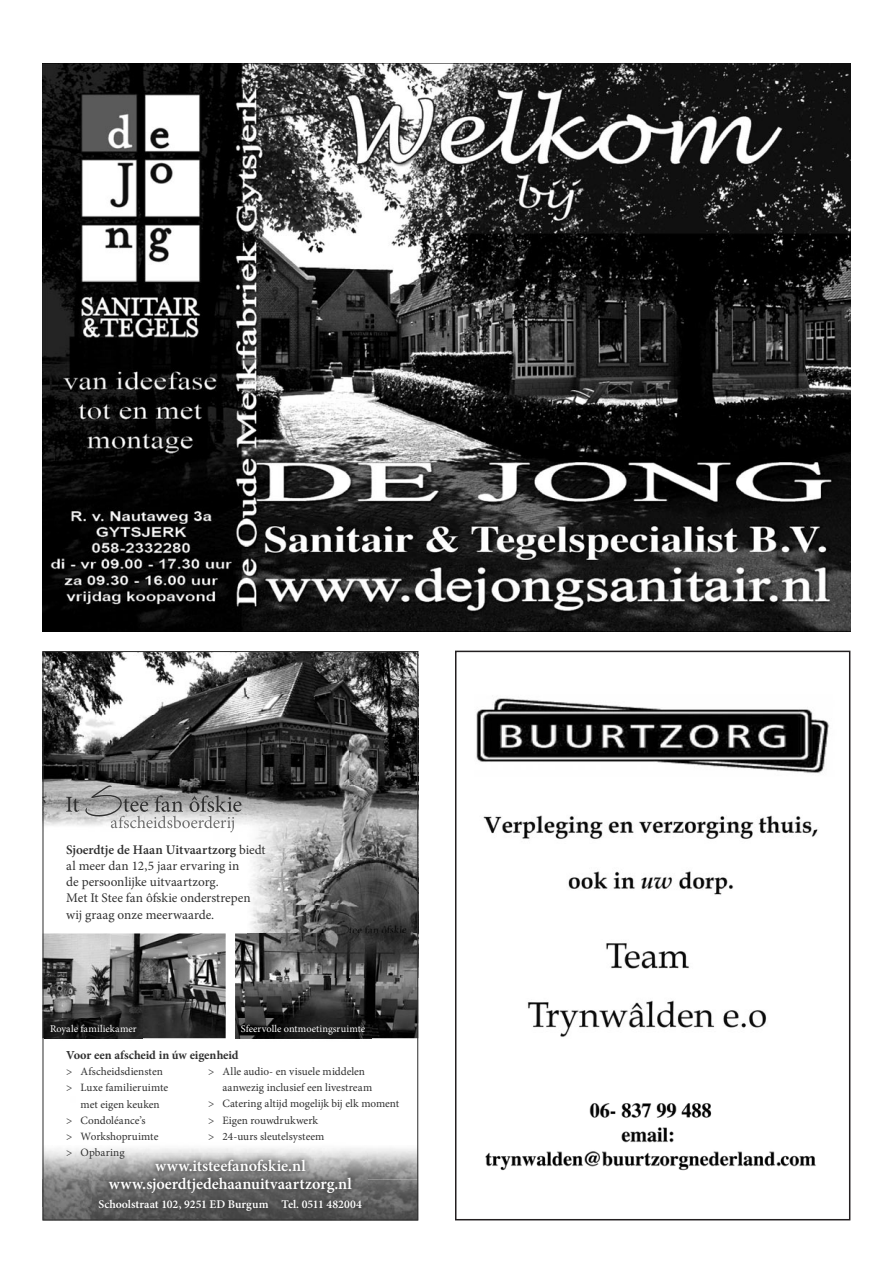
<style>
.page{position:relative;width:893px;height:1263px;background:#fff}
.page>*{position:absolute;margin:0;border:0;box-sizing:border-box;transform-origin:0 0}
.t1{font:600 16.2px/17.7px "Minion Pro";color:#fff;text-align:center}
.t2{font:13.2px/16.2px "Minion Pro";color:#303030}
.t3{font:700 12.3px "Minion Pro";letter-spacing:-.01em;color:#303030}
.t4{font:600 11.85px "Minion Pro";color:#fff}
.t5{font:11.25px "Minion Pro";color:#303030}
.t6{font:10.35px "Minion Pro";color:#fff}
.s1{font-weight:600}
</style>
<div class="page">
<div style="left:455px;top:651px;width:395px;height:569px;border:2px solid #231f20"></div>
<img style="left:43px;top:64px;width:807px;height:567px">
<img style="left:350px;top:1148px;width:66px;height:70px">
<img style="left:44px;top:1206px;width:306px;height:12px">
<img style="left:44px;top:1179px;width:49px;height:27px">
<img style="left:44px;top:1038px;width:372px;height:1px">
<img style="left:44px;top:653px;width:340px;height:62px">
<img style="left:384px;top:653px;width:32px;height:72px">
<img style="left:44px;top:715px;width:203px;height:118px">
<img style="left:247px;top:715px;width:137px;height:10px">
<img style="left:253px;top:871px;width:163px;height:6px">
<img style="left:44px;top:1149px;width:66px;height:30px">
<img style="left:93px;top:1153px;width:275px;height:64px">
<img style="left:235px;top:933px;width:181px;height:105px">
<img style="left:44px;top:933px;width:182px;height:105px">
<img style="left:235px;top:1019px;width:136px;height:20px">
<img style="left:45px;top:1019px;width:97px;height:20px">
<svg style="left:66px;top:797px;width:13px;height:15px"></svg>
<svg style="left:85px;top:785px;width:157px;height:47px"></svg>
<img style="left:247px;top:877px;width:169px;height:101px">
<img style="left:247px;top:725px;width:169px;height:146px">
<img style="left:527px;top:943px;width:240px;height:94px">
<img style="left:476px;top:698px;width:353px;height:75px">
<img style="left:483px;top:815px;width:335px;height:80px">
<img style="left:485px;top:1103px;width:331px;height:68px">
<p class="t2" style="left:66px;top:842px;width:201px"><span class="s1">Sjoerdtje de Haan Uitvaartzorg</span> biedt al meer dan 12,5 jaar ervaring in<br>de persoonlijke uitvaartzorg.<br>Met It Stee fan ôfskie onderstrepen wij graag onze meerwaarde.</p>
<p class="t6" style="left:50px;top:1025px;width:88px">Royale familiekamer</p>
<p class="t6" style="left:241px;top:1025px;width:126px">Sfeervolle ontmoetingsruimte</p>
<p class="t3" style="left:66px;top:1050px;width:174px">Voor een afscheid in úw eigenheid</p>
<p class="t5" style="left:66px;top:1067px;width:98px">&gt; Afscheidsdiensten</p>
<p class="t5" style="left:66px;top:1083px;width:104px">&gt; Luxe familieruimte</p>
<p class="t5" style="left:81px;top:1099px;width:81px">met eigen keuken</p>
<p class="t5" style="left:66px;top:1116px;width:81px">&gt; Condoléance’s</p>
<p class="t5" style="left:66px;top:1132px;width:94px">&gt; Workshopruimte</p>
<p class="t5" style="left:66px;top:1148px;width:60px">&gt; Opbaring</p>
<p class="t5" style="left:208px;top:1067px;width:158px">&gt; Alle audio- en visuele middelen</p>
<p class="t5" style="left:223px;top:1083px;width:151px">aanwezig inclusief een livestream</p>
<p class="t5" style="left:208px;top:1099px;width:193px">&gt; Catering altijd mogelijk bij elk moment</p>
<p class="t5" style="left:208px;top:1116px;width:111px">&gt; Eigen rouwdrukwerk</p>
<p class="t5" style="left:208px;top:1132px;width:118px">&gt; 24-uurs sleutelsysteem</p>
<p class="t1" style="left:109px;top:1158px;width:245px">www.itsteefanofskie.nl www.sjoerdtjedehaanuitvaartzorg.nl</p>
<p class="t4" style="left:99px;top:1200px;width:265px">Schoolstraat 102, 9251 ED Burgum Tel. 0511 482004</p>
</div>
